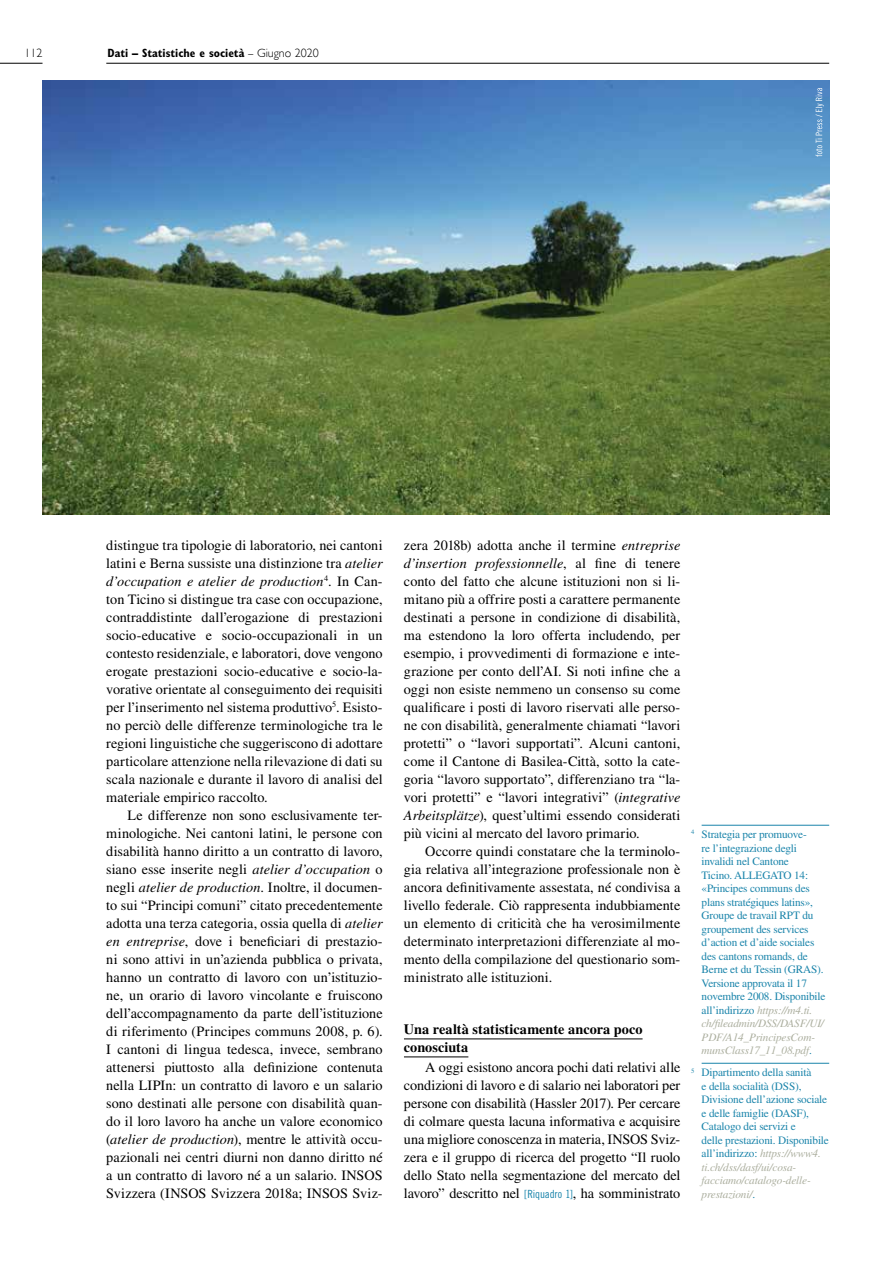
<style>
.page{position:relative;width:893px;height:1263px;background:#fff}
.page>*{position:absolute;margin:0;border:0;box-sizing:border-box;transform-origin:0 0}
.t1{font:14.25px/18px "Times LT Std";color:#000;text-align:justify}
.t2{font:700 14.25px/18px "Times LT Std";letter-spacing:.005em;color:#000}
.t3{font:700 condensed 12px "Gill Sans MT Std";color:#000}
.t4{font:300 12px "Gill Sans";color:#000}
.t5{font:11.25px/13.5px "Times LT Std";letter-spacing:-.015em;color:#1a84aa}
.s1{font-family:"Gill Sans";font-weight:300;font-stretch:normal}
.s2{font-style:italic}
.s3{font-family:"Trade Gothic LT Std Cn 18";font-size:11.25px;color:#1a84aa}
.s4{font-style:italic;color:#acaf9f}
</style>
<div class="page">
<hr style="left:106px;top:63px;width:723px;height:1px;background:#000">
<hr style="left:0;top:63px;width:43px;height:1px;background:#000">
<hr style="left:404px;top:1038px;width:239px;height:1px;background:#000">
<hr style="left:404px;top:1056px;width:64px;height:1px;background:#000">
<img style="left:43px;top:81px;width:786px;height:433px">
<hr style="left:702px;top:825px;width:127px;height:1px;background:#1a84aa">
<hr style="left:702px;top:1063px;width:127px;height:1px;background:#1a84aa">
<svg style="left:816px;top:88px;width:8px;height:69px"></svg>
<p class="t4" style="left:25px;top:46px;width:19px">112</p>
<p class="t3" style="left:108px;top:46px;width:213px">Dati – Statistiche e società <span class="s1">– Giugno 2020</span></p>
<p class="t1" style="left:106px;top:536px;width:278px">distingue tra tipologie di laboratorio, nei cantoni latini e Berna sussiste una distinzione tra <span class="s2">atelier d’occupation e atelier de production</span><sup>4</sup>. In Can&shy;ton Ticino si distingue tra case con occupazione, contraddistinte dall’erogazione di prestazioni socio-educative e socio-occupazionali in un contesto residenziale, e laboratori, dove vengono erogate prestazioni socio-educative e socio-la&shy;vorative orientate al conseguimento dei requisiti per l’inserimento nel sistema produttivo<sup>5</sup>. Esisto&shy;no perciò delle differenze terminologiche tra le regioni linguistiche che suggeriscono di adottare particolare attenzione nella rilevazione di dati su scala nazionale e durante il lavoro di analisi del materiale empirico raccolto.</p>
<p class="t1" style="left:106px;top:806px;width:278px;text-indent:21px">Le differenze non sono esclusivamente ter&shy;minologiche. Nei cantoni latini, le persone con disabilità hanno diritto a un contratto di lavoro, siano esse inserite negli <span class="s2">atelier d’occupation</span> o negli <span class="s2">atelier de production</span>. Inoltre, il documen&shy;to sui “Principi comuni” citato precedentemente adotta una terza categoria, ossia quella di <span class="s2">atelier en entreprise</span>, dove i beneficiari di prestazio&shy;ni sono attivi in un’azienda pubblica o privata, hanno un contratto di lavoro con un’istituzio&shy;ne, un orario di lavoro vincolante e fruiscono dell’accompagnamento da parte dell’istituzione di riferimento (Principes communs 2008, p. 6).<br>I cantoni di lingua tedesca, invece, sembrano attenersi piuttosto alla definizione contenuta nella LIPIn: un contratto di lavoro e un salario sono destinati alle persone con disabilità quan&shy;do il loro lavoro ha anche un valore economico (<span class="s2">atelier de production</span>), mentre le attività occu&shy;pazionali nei centri diurni non danno diritto né a un contratto di lavoro né a un salario. INSOS Svizzera (INSOS Svizzera 2018a; INSOS Sviz-</p>
<p class="t1" style="left:404px;top:536px;width:278px">zera 2018b) adotta anche il termine <span class="s2">entreprise d’insertion professionnelle</span>, al fine di tenere conto del fatto che alcune istituzioni non si li&shy;mitano più a offrire posti a carattere permanente destinati a persone in condizione di disabilità, ma estendono la loro offerta includendo, per esempio, i provvedimenti di formazione e inte&shy;grazione per conto dell’AI. Si noti infine che a oggi non esiste nemmeno un consenso su come qualificare i posti di lavoro riservati alle perso&shy;ne con disabilità, generalmente chiamati “lavori protetti” o “lavori supportati”. Alcuni cantoni, come il Cantone di Basilea-Città, sotto la cate&shy;goria “lavoro supportato”, differenziano tra “la&shy;vori protetti” e “lavori integrativi” (<span class="s2">integrative Arbeitsplätze</span>), quest’ultimi essendo considerati più vicini al mercato del lavoro primario.</p>
<p class="t1" style="left:404px;top:842px;width:278px;text-indent:21px">Occorre quindi constatare che la terminolo&shy;gia relativa all’integrazione professionale non è ancora definitivamente assestata, né condivisa a livello federale. Ciò rappresenta indubbiamente un elemento di criticità che ha verosimilmente determinato interpretazioni differenziate al mo&shy;mento della compilazione del questionario som&shy;ministrato alle istituzioni.</p>
<p class="t2" style="left:404px;top:1020px;width:240px">Una realtà statisticamente ancora poco conosciuta</p>
<p class="t1" style="left:404px;top:1058px;width:278px;text-indent:21px">A oggi esistono ancora pochi dati relativi alle condizioni di lavoro e di salario nei laboratori per persone con disabilità (Hassler 2017). Per cercare di colmare questa lacuna informativa e acquisire una migliore conoscenza in materia, INSOS Sviz&shy;zera e il gruppo di ricerca del progetto “Il ruolo dello Stato nella segmentazione del mercato del lavoro” descritto nel <span class="s3">[Riquadro 1]</span>, ha somministrato</p>
<p class="t5" style="left:702px;top:828px;width:125px;text-indent:-11px"><sup>4</sup> Strategia per promuove-<br>re l’integrazione degli invalidi nel Cantone<br>Ticino. ALLEGATO 14: «Principes communs des plans stratégiques latins»,<br>Groupe de travail RPT du groupement des services d’action et d’aide sociales des cantons romands, de<br>Berne et du Tessin (GRAS).<br>Versione approvata il 17 novembre 2008. Disponibile all’indirizzo <span class="s4">https://m4.ti. ch/fileadmin/DSS/DASF/UI/<br>PDF/A14_PrincipesCom&shy;munsClass17_11_08.pdf</span>.</p>
<p class="t5" style="left:702px;top:1066px;width:129px;text-indent:-11px"><sup>5</sup> Dipartimento della sanità<br>e della socialità (DSS),<br>Divisione dell’azione sociale e delle famiglie (DASF),<br>Catalogo dei servizi e<br>delle prestazioni. Disponibile all’indirizzo: <span class="s4">https://www4. ti.ch/dss/dasf/ui/cosa&shy;facciamo/catalogo-delle&shy;prestazioni/</span>.</p>
</div>
